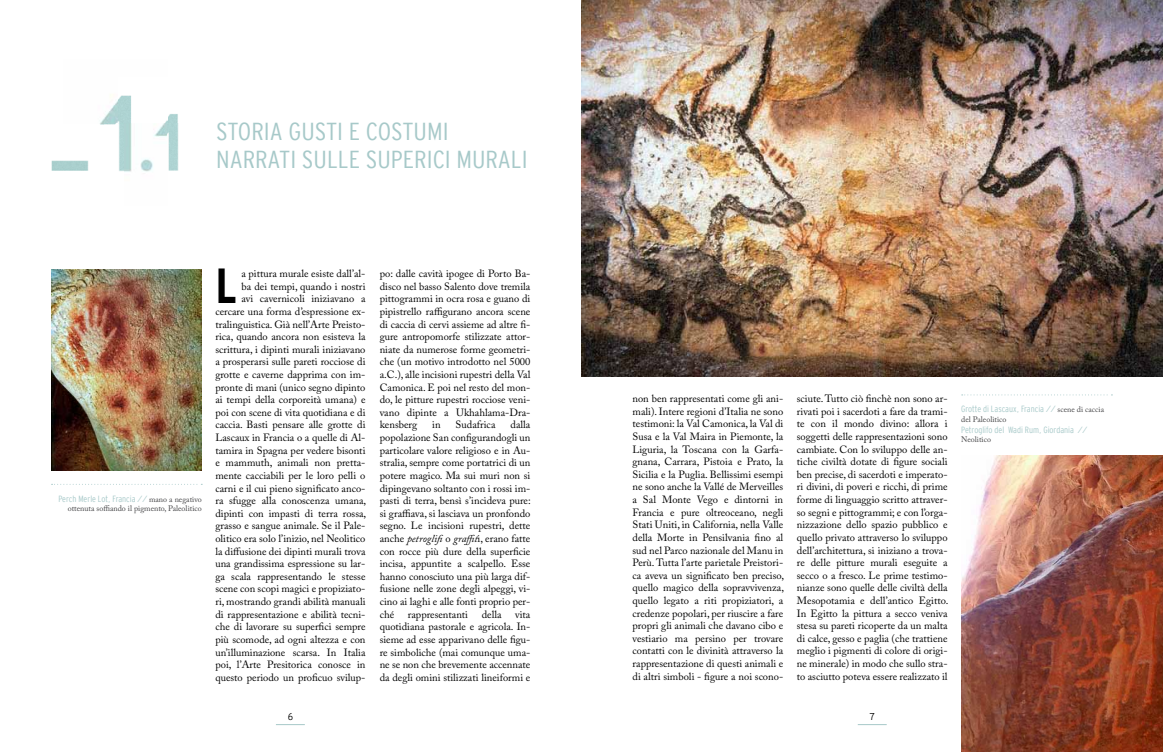
<style>
.page{position:relative;width:1163px;height:752px;background:#fff}
.page>*{position:absolute;margin:0;border:0;box-sizing:border-box;transform-origin:0 0}
.t1{font:700 49px "Interstate Cond Mono";color:#000}
.t2{font:24.5px/27.6px "Interstate Cond Mono Lgt";color:#a7c9c9;scale:1.1 1}
.t3{font:10.5px/12.6px "Adobe Caslon Pro";color:#000;text-align:justify}
.t4{font:10px "Interstate Cond Mono Lgt";color:#000}
.t5{font:9px "Interstate Cond Mono Lgt";color:#a7c9c9}
.t6{font:8px "Adobe Caslon Pro";color:#434345}
.s1{font-family:"Adobe Caslon Pro";font-size:8px;color:#434345}
.s2{font-style:italic}
</style>
<div class="page">
<img style="left:581px;top:0;width:581px;height:376px">
<img style="left:51px;top:269px;width:151px;height:201px">
<svg style="left:961px;top:394px;width:151px;height:1px"></svg>
<img style="left:961px;top:455px;width:201px;height:296px">
<img style="left:51px;top:124px;width:64px;height:47px">
<img style="left:119px;top:114px;width:59px;height:58px">
<img style="left:167px;top:123px;width:12px;height:49px">
<img style="left:100px;top:94px;width:67px;height:30px">
<svg style="left:105px;top:123px;width:14px;height:1px"></svg>
<p class="t2" style="left:216px;top:117px;width:285px">STORIA GUSTI E COSTUMI<br>NARRATI SULLE SUPERICI MURALI</p>
<p class="t5" style="left:58px;top:493px;width:145px">Perch Merle Lot, Francia // <span class="s1">mano a negativo</span></p>
<p class="t6" style="left:68px;top:503px;width:135px">ottenuta soffiando il pigmento, Paleolitico</p>
<p class="t1" style="left:215px;top:258px;width:23px">L</p>
<p class="t3" style="left:379px;top:267px;width:152px">po: dalle cavità ipogee di Porto Ba&shy;disco nel basso Salento dove tremila pittogrammi in ocra rosa e guano di pipistrello raffigurano ancora scene di caccia di cervi assieme ad altre fi&shy;gure antropomorfe stilizzate attor&shy;niate da numerose forme geometri&shy;che (un motivo introdotto nel 5000 a.C.), alle incisioni rupestri della Val Camonica. E poi nel resto del mon&shy;do, le pitture rupestri rocciose veni&shy;vano dipinte a Ukhahlama-Dra&shy;kensberg</p>
<p class="t3" style="left:215px;top:267px;width:152px;text-align:right">a pittura murale esiste dall’al-<br>ba dei tempi, quando i nostri<br>avi cavernicoli iniziavano a cercare una forma d’espressione ex&shy;tralinguistica. Già nell’Arte Preisto&shy;rica, quando ancora non esisteva la scrittura, i dipinti murali iniziavano a prosperarsi sulle pareti rocciose di grotte e caverne dapprima con im&shy;pronte di mani (unico segno dipinto ai tempi della corporeità umana) e poi con scene di vita quotidiana e di caccia. Basti pensare alle grotte di Lascaux in Francia o a quelle di Al&shy;tamira in Spagna per vedere bisonti e mammuth, animali non pretta&shy;mente cacciabili per le loro pelli o carni e il cui pieno significato anco&shy;ra sfugge alla conoscenza umana, dipinti con impasti di terra rossa, grasso e sangue animale. Se il Pale&shy;olitico era solo l’inizio, nel Neolitico la diffusione dei dipinti murali trova una grandissima espressione su lar&shy;ga scala rappresentando le stesse scene con scopi magici e propiziato&shy;ri, mostrando grandi abilità manuali di rappresentazione e abilità tecni&shy;che di lavorare su superfici sempre più scomode, ad ogni altezza e con un’illuminazione scarsa. In Italia poi, l’Arte Presitorica conosce in questo periodo un proficuo svilup-</p>
<p class="t3" style="left:379px;top:418px;width:152px;text-indent:131px">dalla popolazione San configurandogli un particolare valore religioso e in Au&shy;stralia, sempre come portatrici di un potere magico. Ma sui muri non si dipingevano soltanto con i rossi im&shy;pasti di terra, bensì s’incideva pure: si graffiava, si lasciava un pronfondo segno. Le incisioni rupestri, dette anche <span class="s2">petroglifi</span>o <span class="s2">graffit</span>i, erano fatte con rocce più dure della superficie incisa, appuntite a scalpello. Esse hanno conosciuto una più larga dif&shy;fusione nelle zone degli alpeggi, vi&shy;cino ai laghi e alle fonti proprio per&shy;ché</p>
<p class="t3" style="left:432px;top:418px;width:10px">in</p>
<p class="t3" style="left:455px;top:418px;width:41px">Sudafrica</p>
<p class="t3" style="left:408px;top:607px;width:62px">rappresentanti</p>
<p class="t3" style="left:481px;top:607px;width:21px">della</p>
<p class="t3" style="left:379px;top:607px;width:152px;text-indent:135px">vita quotidiana pastorale e agricola. In&shy;sieme ad esse apparivano delle figu&shy;re simboliche (mai comunque uma&shy;ne se non che brevemente accennate da degli omini stilizzati lineiformi e</p>
<p class="t3" style="left:632px;top:392px;width:153px">non ben rappresentati come gli ani&shy;mali). Intere regioni d’Italia ne sono testimoni: la Val Camonica, la Val di Susa e la Val Maira in Piemonte, la Liguria, la Toscana con la Garfa&shy;gnana, Carrara, Pistoia e Prato, la Sicilia e la Puglia. Bellissimi esempi ne sono anche la Vallé de Merveilles a Sal Monte Vego e dintorni in Francia e pure oltreoceano, negli Stati Uniti, in California, nella Valle della Morte in Pensilvania fino al sud nel Parco nazionale del Manu in Perù. Tutta l’arte parietale Preistori&shy;ca aveva un significato ben preciso, quello magico della sopravvivenza, quello legato a riti propiziatori, a credenze popolari, per riuscire a fare propri gli animali che davano cibo e vestiario ma persino per trovare contatti con le divinità attraverso la rappresentazione di questi animali e di altri simboli - figure a noi scono-</p>
<p class="t3" style="left:796px;top:392px;width:153px">sciute. Tutto ciò finchè non sono ar&shy;rivati poi i sacerdoti a fare da trami&shy;te con il mondo divino: allora i soggetti delle rappresentazioni sono cambiate. Con lo sviluppo delle an&shy;tiche civiltà dotate di figure sociali ben precise, di sacerdoti e imperato&shy;ri divini, di poveri e ricchi, di prime forme di linguaggio scritto attraver&shy;so segni e pittogrammi; e con l’orga&shy;nizzazione dello spazio pubblico e quello privato attraverso lo sviluppo dell’architettura, si iniziano a trova&shy;re delle pitture murali eseguite a secco o a fresco. Le prime testimo&shy;nianze sono quelle delle civiltà della Mesopotamia e dell’antico Egitto.<br>In Egitto la pittura a secco veniva stesa su pareti ricoperte da un malta di calce, gesso e paglia (che trattiene meglio i pigmenti di colore di origi&shy;ne minerale) in modo che sullo stra&shy;to asciutto poteva essere realizzato il</p>
<p class="t4" style="left:287px;top:710px;width:7px">6</p>
<p class="t4" style="left:869px;top:710px;width:7px">7</p>
<p class="t5" style="left:961px;top:404px;width:144px">Grotte di Lascaux, Francia // <span class="s1">scene di caccia</span></p>
<p class="t6" style="left:961px;top:414px;width:47px">del Paleolitico</p>
<p class="t5" style="left:961px;top:424px;width:128px">Petroglifo del Wadi Rum, Giordania //</p>
<p class="t6" style="left:961px;top:435px;width:31px">Neolitico</p>
</div>
